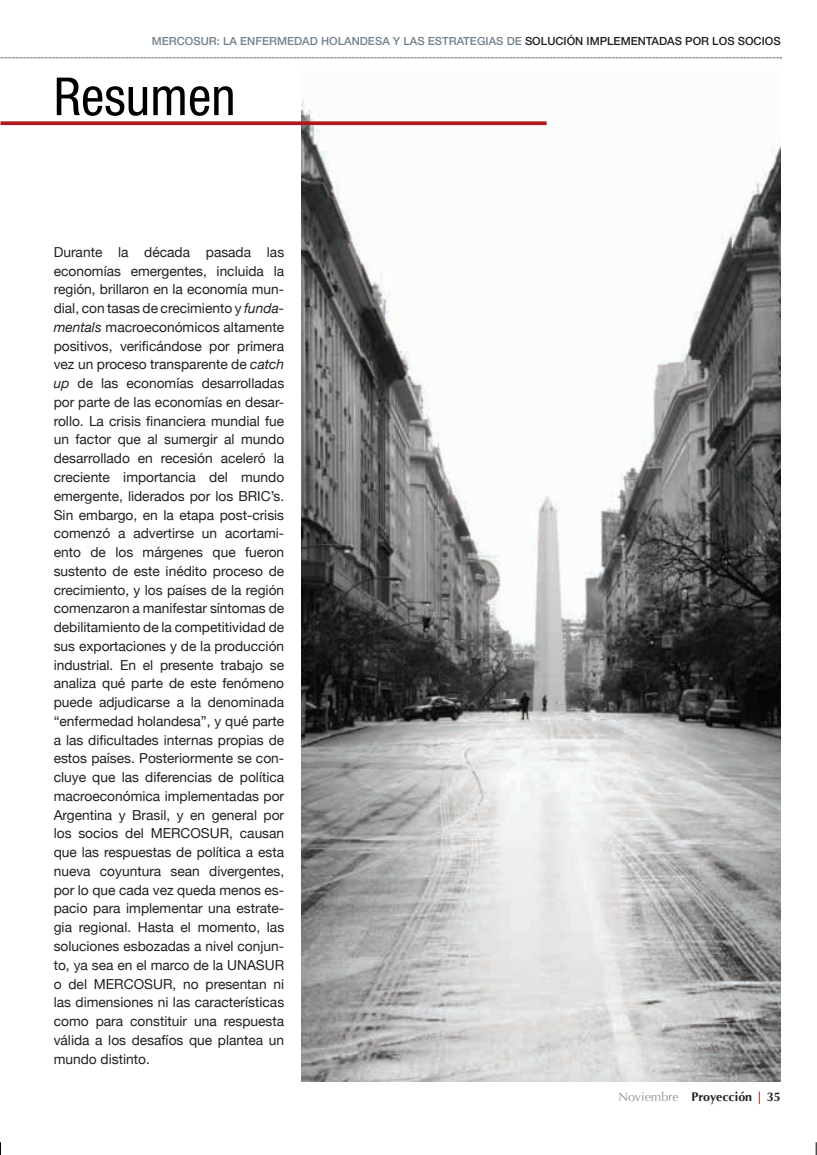
<style>
.page{position:relative;width:817px;height:1155px;background:#fff}
.page>*{position:absolute;margin:0;border:0;box-sizing:border-box;transform-origin:0 0}
.t1{font:condensed 52.5px "Helvetica Neue LT Std";color:#000}
.t2{font:13.75px/18.8px "Helvetica Neue";color:#231f20;text-align:justify}
.t3{font:700 12.5px "Optima";color:#231f20}
.t4{font:500 11.25px "Helvetica Neue LT Std";color:#74828d}
.t5{font:500 11.25px "Helvetica Neue LT Std";color:#231f20}
.s1{color:#74828d}
.s2{font-style:italic}
.s3{font-weight:400;color:#939598}
.s4{color:#ae1a1e}
.s5{font-style:inherit}
</style>
<div class="page">
<svg style="left:0;top:58px;width:781px;height:1px"></svg>
<img style="left:302px;top:100px;width:478px;height:981px">
<svg style="left:1px;top:121px;width:545px;height:4px;fill:#ae1a1e"></svg>
<svg style="left:0;top:1142px;width:1px;height:13px"></svg>
<svg style="left:815px;top:1142px;width:2px;height:13px"></svg>
<p class="t4" style="left:152px;top:34px;width:113px">MERCOSUR: LA ENFERMEDAD</p>
<p class="t4" style="left:321px;top:34px;width:17px">HOLA</p>
<p class="t4" style="left:351px;top:34px;width:17px">NDESA</p>
<p class="t4" style="left:393px;top:34px;width:19px">Y LAS</p>
<p class="t4" style="left:427px;top:34px;width:15px">ESTRATEGIAS</p>
<p class="t5" style="left:506px;top:34px;width:34px"><span class="s1">DE</span> SOLUCI</p>
<p class="t5" style="left:566px;top:34px;width:32px">ÓN IMPLEME</p>
<p class="t5" style="left:637px;top:34px;width:17px">NTADAS</p>
<p class="t5" style="left:685px;top:34px;width:9px">POR</p>
<p class="t5" style="left:712px;top:34px;width:9px">LOS</p>
<p class="t5" style="left:737px;top:34px;width:16px">SOCIOS</p>
<h1 class="t1" style="left:54px;top:66px;width:183px">Resumen</h1>
<p class="t2" style="left:54px;top:242px;width:232px">Durante la década pasada las economías emergentes, incluida la región, brillaron en la economía mun&shy;dial, con tasas de crecimiento y <span class="s2">funda&shy;mentals</span> macroeconómicos altamente positivos, verificándose por primera vez un proceso transparente de <span class="s2">catch up</span> de las economías desarrolladas por parte de las economías en desar&shy;rollo. La crisis financiera mundial fue un factor que al sumergir al mundo desarrollado en recesión aceleró la creciente importancia del mundo emergente, liderados por los BRIC’s.<br>Sin embargo, en la etapa post-crisis comenzó a advertirse un acortami&shy;ento de los márgenes que fueron sustento de este inédito proceso de crecimiento, y los países de la región comenzaron a manifestar síntomas de debilitamiento de la competitividad de sus exportaciones y de la producción industrial. En el presente trabajo se analiza qué parte de este fenómeno puede adjudicarse a la denominada “enfermedad holandesa”, y qué parte a las dificultades internas propias de estos países. Posteriormente se con&shy;cluye que las diferencias de política macroeconómica implementadas por Argentina y Brasil, y en general por los socios del MERCOSUR, causan que las respuestas de política a esta nueva coyuntura sean divergentes, por lo que cada vez queda menos es&shy;pacio para implementar una estrate&shy;gia regional. Hasta el momento, las soluciones esbozadas a nivel conjun&shy;to, ya sea en el marco de la UNASUR o del MERCOSUR, no presentan ni las dimensiones ni las características como para constituir una respuesta válida a los desafíos que plantea un mundo distinto.</p>
<p class="t3" style="left:618px;top:1089px;width:164px"><span class="s3">Noviembre</span> Proyección <span class="s4">|</span> <span class="s5">35</span></p>
</div>
